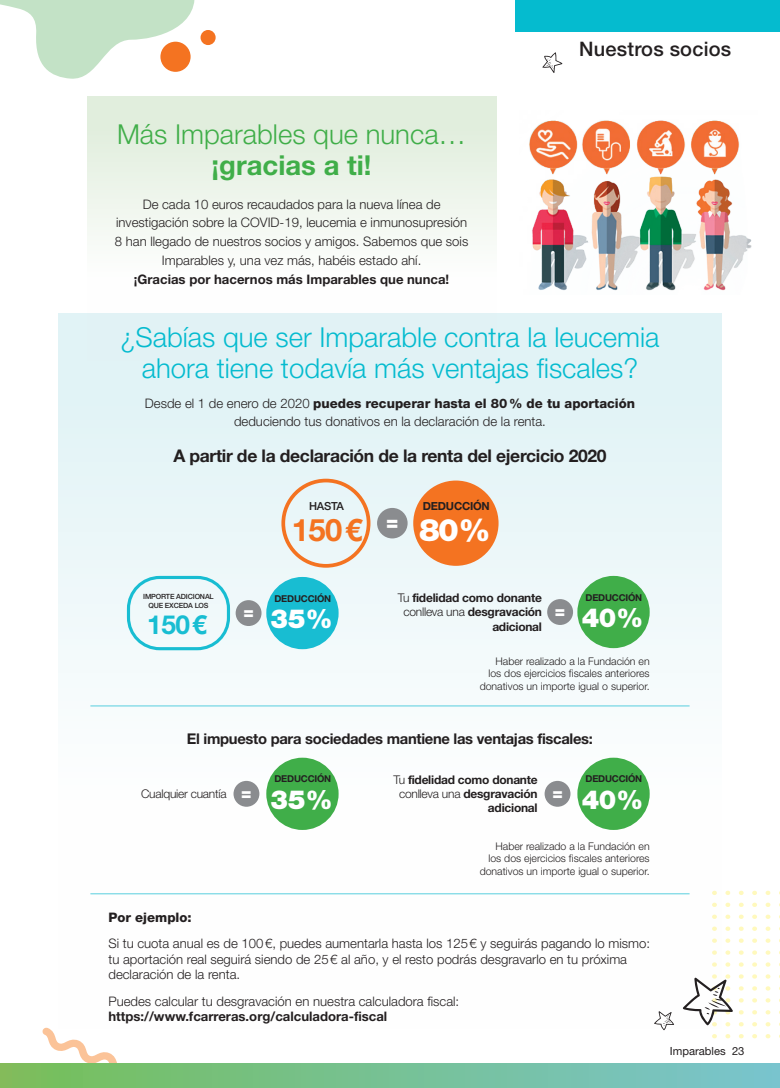
<style>
.page{position:relative;width:780px;height:1088px;background:#fff}
.page>*{position:absolute;margin:0;border:0;box-sizing:border-box;transform-origin:0 0}
.t1{font:700 31px "Helvetica Neue LT Std";color:#f47321}
.t2{font:900 31px "Helvetica Neue LT Std";color:#fff}
.t3{font:300 27.5px/31.2px "Helvetica Neue LT Std";color:#05bbcf;text-align:center}
.t4{font:300 27.5px "Helvetica Neue LT Std";color:#40ae49}
.t5{font:700 27.5px "Helvetica Neue LT Std";color:#40ae49}
.t6{font:900 26.25px "Helvetica Neue LT Std";letter-spacing:-.01em;color:#fff}
.t7{font:700 26.25px "Helvetica Neue LT Std";color:#18bdd2}
.t8{font:500 20px "Helvetica Neue LT Std";letter-spacing:.01em;color:#231f20}
.t9{font:700 17.5px "Helvetica Neue LT Std";letter-spacing:-.02em;color:#231f20}
.t10{font:700 14.75px "Helvetica Neue LT Std";letter-spacing:-.02em;color:#231f20}
.t11{font:300 13.12px/18.8px "Helvetica Neue LT Std";color:#231f20;text-align:center}
.t12{font:700 13.12px "Helvetica Neue LT Std";color:#231f20}
.t13{font:800 13.12px "Helvetica Neue LT Std";color:#231f20}
.t14{font:700 12px/14.4px "Helvetica Neue LT Std";letter-spacing:-.02em;color:#231f20;text-align:right}
.t15{font:300 12px "Helvetica Neue LT Std";letter-spacing:-.02em;color:#231f20}
.t16{font:11.25px "Helvetica Neue LT Std";color:#231f20}
.t17{font:700 11.12px "Helvetica Neue LT Std";letter-spacing:-.02em;color:#231f20}
.t18{font:500 11.12px "Helvetica Neue LT Std";letter-spacing:-.02em;color:#231f20}
.t19{font:300 10.5px/12.6px "Helvetica Neue LT Std";color:#231f20;text-align:right}
.t20{font:700 9.5px "Helvetica Neue LT Std";letter-spacing:-.02em;color:#231f20}
.t21{font:500 7.12px/8.6px "Helvetica Neue LT Std";letter-spacing:-.02em;color:#231f20;text-align:center}
.s1{font-weight:800}
.s2{font-weight:300}
</style>
<div class="page">
<svg style="left:0;top:0;width:212px;height:79px"></svg>
<div style="left:160px;top:42px;width:30px;height:30px;background:#f47321;border-radius:50%"></div>
<div style="left:200px;top:30px;width:16px;height:15px;background:#f47321;border-radius:50%"></div>
<svg style="left:42px;top:1027px;width:75px;height:36px"></svg>
<div style="left:58px;top:313px;width:663px;height:715px;background:linear-gradient(to bottom,#dff2f5,#fff)"></div>
<svg style="left:87px;top:97px;width:409px;height:264px"></svg>
<img style="left:529px;top:120px;width:223px;height:171px">
<div style="left:0;top:1063px;width:780px;height:25px;background:linear-gradient(to right,#77be58,#78c4d0)"></div>
<div style="left:515px;top:0;width:265px;height:31px;background:#05bbcf"></div>
<svg style="left:682px;top:891px;width:98px;height:147px"></svg>
<svg style="left:654px;top:1011px;width:20px;height:19px"></svg>
<svg style="left:542px;top:52px;width:20px;height:21px"></svg>
<div style="left:577px;top:758px;width:72px;height:72px;background:#40ae49;border-radius:50%"></div>
<div style="left:544px;top:781px;width:26px;height:26px;background:#8a8c8f;border-radius:50%"></div>
<div style="left:266px;top:758px;width:72px;height:72px;background:#40ae49;border-radius:50%"></div>
<div style="left:233px;top:781px;width:26px;height:26px;background:#8a8c8f;border-radius:50%"></div>
<div style="left:413px;top:480px;width:85px;height:86px;background:#f47321;border-radius:50%"></div>
<div style="left:281px;top:479px;width:89px;height:89px;border:4px solid #f47321;border-radius:50%"></div>
<div style="left:377px;top:508px;width:30px;height:30px;background:#8a8c8f;border-radius:50%"></div>
<div style="left:577px;top:576px;width:72px;height:72px;background:#40ae49;border-radius:50%"></div>
<div style="left:547px;top:599px;width:26px;height:26px;background:#8a8c8f;border-radius:50%"></div>
<div style="left:266px;top:577px;width:72px;height:72px;background:#18bdd2;border-radius:50%"></div>
<div style="left:236px;top:600px;width:25px;height:26px;background:#8a8c8f;border-radius:50%"></div>
<div style="left:127px;top:576px;width:103px;height:74px;border:3px solid #18bdd2;border-radius:31px"></div>
<hr style="left:90px;top:705px;width:599px;height:1px;background:#18bdd2">
<hr style="left:90px;top:893px;width:599px;height:1px;background:#18bdd2">
<h2 class="t4" style="left:117px;top:117px;width:350px">Más Imparables que nunca…</h2>
<h2 class="t5" style="left:211px;top:148px;width:161px">¡gracias a ti!</h2>
<p class="t11" style="left:115px;top:194px;width:355px">De cada 10 euros recaudados para la nueva línea de investigación sobre la COVID-19, leucemia e inmunosupresión 8 han llegado de nuestros socios y amigos. Sabemos que sois Imparables y, una vez más, habéis estado ahí.</p>
<p class="t12" style="left:134px;top:271px;width:317px">¡Gracias por hacernos más Imparables que nunca!</p>
<h3 class="t8" style="left:579px;top:37px;width:153px">Nuestros socios</h3>
<h2 class="t3" style="left:121px;top:321px;width:540px">¿Sabías que ser Imparable contra la leucemia ahora tiene todavía más ventajas fiscales?</h2>
<p class="t11" style="left:145px;top:395px;width:491px;line-height:17.5px">Desde el 1 de enero de 2020 <span class="s1">puedes recuperar hasta el 80% de tu aportación </span>deduciendo tus donativos en la declaración de la renta.</p>
<h3 class="t9" style="left:173px;top:445px;width:435px">A partir de la declaración de la renta del ejercicio 2020</h3>
<p class="t21" style="left:143px;top:592px;width:72px">IMPORTE ADICIONAL<br>QUE EXCEDA LOS</p>
<h3 class="t7" style="left:147px;top:608px;width:61px">150€</h3>
<p class="t18" style="left:309px;top:499px;width:36px">HASTA</p>
<h1 class="t1" style="left:292px;top:511px;width:108px">150€ <sup>=</sup></h1>
<p class="t17" style="left:423px;top:499px;width:68px">DEDUCCIÓN</p>
<h1 class="t2" style="left:419px;top:511px;width:73px">80%</h1>
<p class="t20" style="left:274px;top:592px;width:58px">DEDUCCIÓN</p>
<h3 class="t6" style="left:243px;top:603px;width:91px"><sup>=</sup> 35%</h3>
<p class="t14" style="left:398px;top:590px;width:146px"><span class="s2">Tu</span> fidelidad como donante <span class="s2">conlleva una</span> desgravación adicional</p>
<p class="t20" style="left:585px;top:591px;width:58px">DEDUCCIÓN</p>
<h3 class="t6" style="left:555px;top:602px;width:90px"><sup>=</sup> 40%</h3>
<p class="t19" style="left:479px;top:654px;width:171px">Haber realizado a la Fundación en<br>los dos ejercicios fiscales anteriores donativos un importe igual o superior.</p>
<p class="t10" style="left:187px;top:730px;width:407px">El impuesto para sociedades mantiene las ventajas fiscales:</p>
<p class="t20" style="left:274px;top:773px;width:58px">DEDUCCIÓN</p>
<h3 class="t6" style="left:241px;top:784px;width:93px"><sup>=</sup> 35%</h3>
<p class="t14" style="left:393px;top:772px;width:146px"><span class="s2">Tu</span> fidelidad como donante <span class="s2">conlleva una</span> desgravación adicional</p>
<p class="t20" style="left:585px;top:773px;width:58px">DEDUCCIÓN</p>
<p class="t15" style="left:141px;top:786px;width:87px">Cualquier cuantía</p>
<h3 class="t6" style="left:552px;top:784px;width:93px"><sup>=</sup> 40%</h3>
<p class="t19" style="left:479px;top:839px;width:171px">Haber realizado a la Fundación en<br>los dos ejercicios fiscales anteriores donativos un importe igual o superior.</p>
<p class="t13" style="left:108px;top:909px;width:85px">Por ejemplo:</p>
<p class="t11" style="left:108px;top:935px;width:543px;line-height:15.6px;text-align:left">Si tu cuota anual es de 100€, puedes aumentarla hasta los 125€ y seguirás pagando lo mismo: tu aportación real seguirá siendo de 25€ al año, y el resto podrás desgravarlo en tu próxima declaración de la renta.</p>
<p class="t11" style="left:108px;top:991px;width:352px">Puedes calcular tu desgravación en nuestra calculadora fiscal:</p>
<p class="t12" style="left:108px;top:1008px;width:280px">https://www.fcarreras.org/calculadora-fiscal</p>
<p class="t16" style="left:669px;top:1044px;width:76px">Imparables 23</p>
</div>
